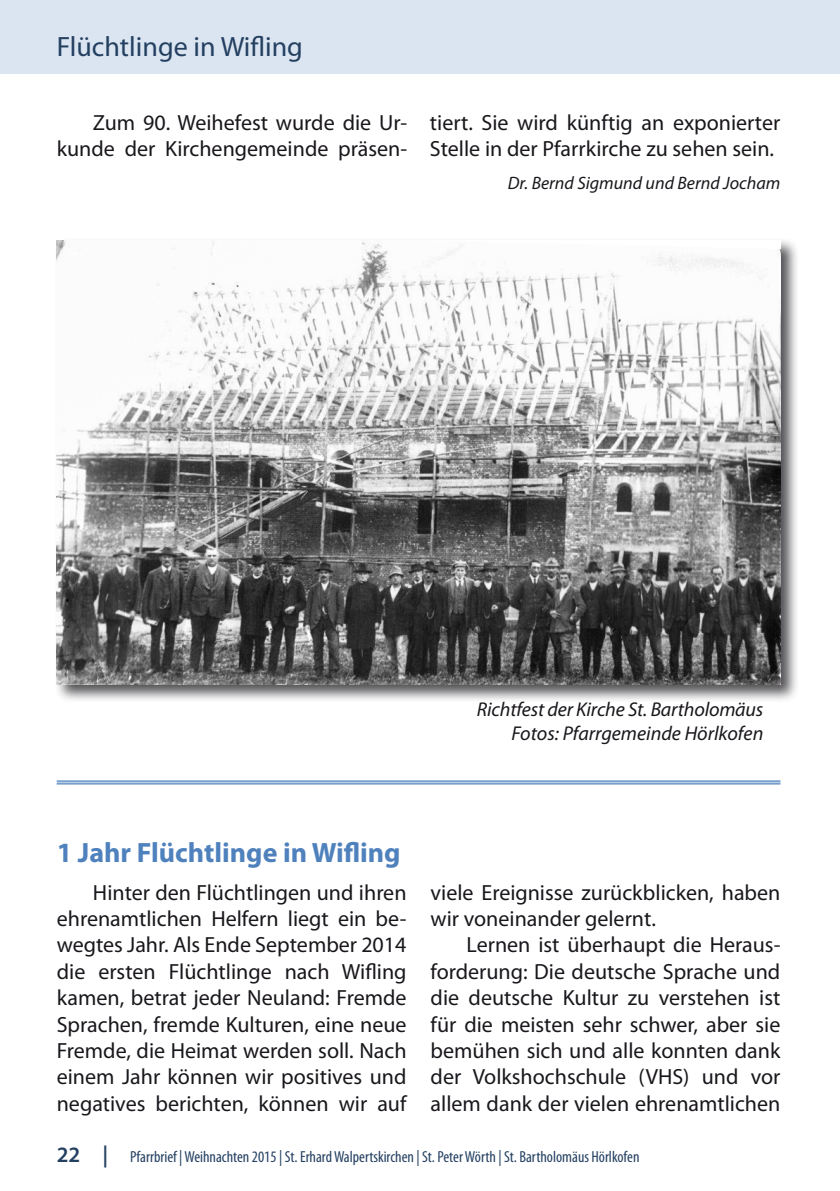
<style>
.page{position:relative;width:840px;height:1191px;background:#fff}
.page>*{position:absolute;margin:0;border:0;box-sizing:border-box;transform-origin:0 0}
.t1{font:700 28px "Myriad Pro";color:#4f81bd}
.t2{font:28px "Myriad Pro";color:#244061}
.t3{font:22px/26.4px "Myriad Pro";color:#1a171c;text-align:justify}
.t4{font:italic 20px/24px "Myriad Pro";letter-spacing:-.01em;color:#1a171c;text-align:right}
.t5{font:italic 18px "Myriad Pro";color:#1a171c}
.t6{font:condensed 16px "Myriad Pro";color:#244061}
.s1{font-weight:600;font-stretch:normal;font-size:22px}
</style>
<div class="page">
<div style="left:0;top:0;width:839px;height:74px;background:#dbe5f1"></div>
<div style="left:54px;top:237px;width:744px;height:466px;background:#1a171c;opacity:.75"></div>
<img style="left:57px;top:240px;width:723px;height:444px">
<svg style="left:57px;top:781px;width:723px;height:2px"></svg>
<hr style="left:57px;top:780px;width:723px;height:1px;background:#6b96ca">
<hr style="left:57px;top:783px;width:723px;height:1px;background:#6b96ca">
<p class="t2" style="left:57px;top:30px;width:247px">Flüchtlinge in Wifling</p>
<p class="t3" style="left:57px;top:109px;width:352px;text-align:right">Zum 90. Weihefest wurde die Ur&shy;kunde der Kirchengemeinde präsen-</p>
<p class="t3" style="left:429px;top:109px;width:352px">tiert. Sie wird künftig an exponierter<br>Stelle in der Pfarrkirche zu sehen sein.</p>
<p class="t5" style="left:507px;top:172px;width:274px">Dr. Bernd Sigmund und Bernd Jocham</p>
<p class="t4" style="left:476px;top:697px;width:288px">Richtfest der Kirche St. Bartholomäus<br>Fotos: Pfarrgemeinde Hörlkofen</p>
<p class="t1" style="left:57px;top:834px;width:345px">1 Jahr Flüchtlinge in Wifling</p>
<p class="t3" style="left:57px;top:878px;width:351px;text-indent:36px">Hinter den Flüchtlingen und ihren ehrenamtlichen Helfern liegt ein be&shy;wegtes Jahr. Als Ende September 2014 die ersten Flüchtlinge nach Wifling kamen, betrat jeder Neuland: Fremde Sprachen, fremde Kulturen, eine neue Fremde, die Heimat werden soll. Nach einem Jahr können wir positives und negatives berichten, können wir auf</p>
<p class="t3" style="left:430px;top:878px;width:351px">viele Ereignisse zurückblicken, haben wir voneinander gelernt.</p>
<p class="t3" style="left:430px;top:931px;width:351px;text-indent:36px">Lernen ist überhaupt die Heraus&shy;forderung: Die deutsche Sprache und die deutsche Kultur zu verstehen ist für die meisten sehr schwer, aber sie bemühen sich und alle konnten dank der Volkshochschule (VHS) und vor allem dank der vielen ehrenamtlichen</p>
<p class="t6" style="left:57px;top:1147px;width:584px"><span class="s1">22 |</span> Pfarrbrief | Weihnachten 2015 | St. Erhard Walpertskirchen | St. Peter Wörth | St. Bartholomäus Hörlkofen</p>
</div>
